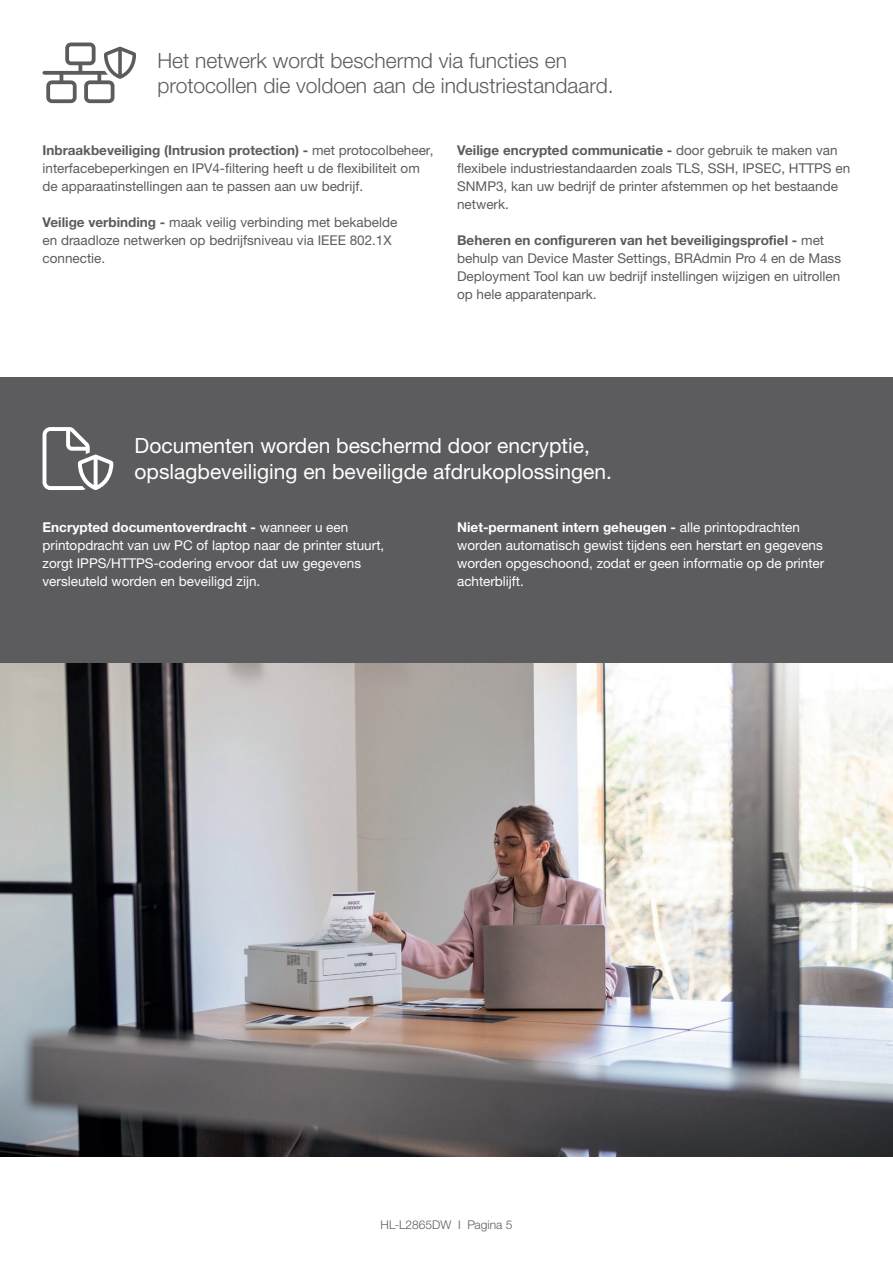
<style>
.page{position:relative;width:893px;height:1263px;background:#fff}
.page>*{position:absolute;margin:0;border:0;box-sizing:border-box;transform-origin:0 0}
.t1{font:21px/25.5px "Helvetica Neue LTW1 G";color:#fff}
.t2{font:300 21px/25.5px "Helvetica Neue LTW1 G";color:#5c5c5f}
.t3{font:13.5px/18px "Helvetica Neue LTW1 G";color:#5c5c5f}
.t4{font:13.5px/18px "Helvetica Neue LTW1 G";color:#fff}
.t5{font:300 12px "Helvetica Neue LTW1 G";color:#5c5c5f}
.s1{font-weight:700}
</style>
<div class="page">
<div style="left:0;top:377px;width:893px;height:286px;background:#5c5c5f"></div>
<svg style="left:43px;top:427px;width:70px;height:63px"></svg>
<svg style="left:43px;top:43px;width:93px;height:60px"></svg>
<img style="left:0;top:663px;width:893px;height:494px">
<h1 class="t2" style="left:157px;top:47px;width:458px">Het netwerk wordt beschermd via functies en protocollen die voldoen aan de industriestandaard.</h1>
<p class="t3" style="left:43px;top:141px;width:392px"><span class="s1">Inbraakbeveiliging (Intrusion protection) -</span> met protocolbeheer, interfacebeperkingen en IPV4-filtering heeft u de flexibiliteit om de apparaatinstellingen aan te passen aan uw bedrijf.</p>
<p class="t3" style="left:43px;top:213px;width:356px"><span class="s1">Veilige verbinding -</span> maak veilig verbinding met bekabelde en draadloze netwerken op bedrijfsniveau via IEEE 802.1X connectie.</p>
<p class="t3" style="left:457px;top:141px;width:395px"><span class="s1">Veilige encrypted communicatie -</span> door gebruik te maken van flexibele industriestandaarden zoals TLS, SSH, IPSEC, HTTPS en SNMP3, kan uw bedrijf de printer afstemmen op het bestaande netwerk.</p>
<p class="t3" style="left:457px;top:231px;width:385px"><span class="s1">Beheren en configureren van het beveiligingsprofiel -</span> met behulp van Device Master Settings, BRAdmin Pro 4 en de Mass Deployment Tool kan uw bedrijf instellingen wijzigen en uitrollen op hele apparatenpark.</p>
<h1 class="t1" style="left:135px;top:433px;width:479px">Documenten worden beschermd door encryptie, opslagbeveiliging en beveiligde afdrukoplossingen.</h1>
<p class="t4" style="left:43px;top:518px;width:343px"><span class="s1">Encrypted documentoverdracht -</span> wanneer u een printopdracht van uw PC of laptop naar de printer stuurt, zorgt IPPS/HTTPS-codering ervoor dat uw gegevens versleuteld worden en beveiligd zijn.</p>
<p class="t4" style="left:457px;top:518px;width:369px"><span class="s1">Niet-permanent intern geheugen -</span> alle printopdrachten worden automatisch gewist tijdens een herstart en gegevens worden opgeschoond, zodat er geen informatie op de printer achterblijft.</p>
<p class="t5" style="left:381px;top:1217px;width:133px">HL-L2865DW I Pagina 5</p>
</div>
